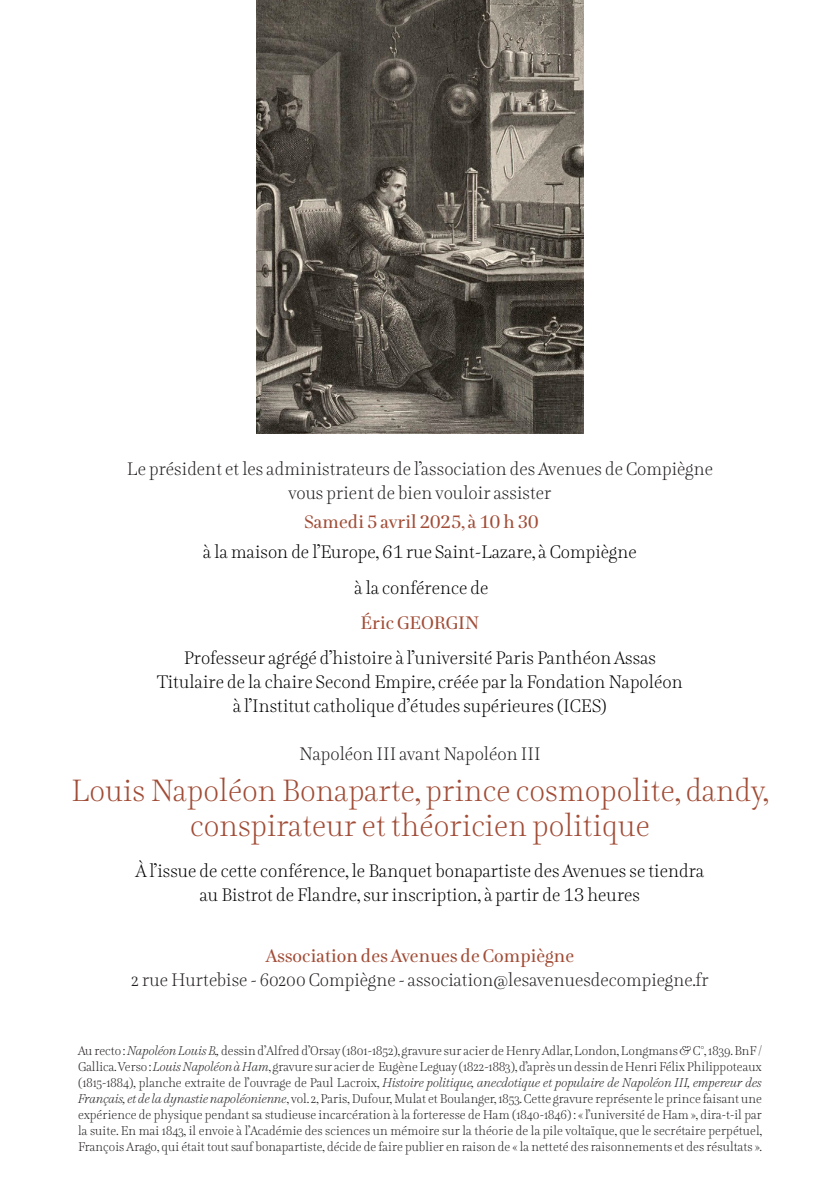
<style>
.page{position:relative;width:840px;height:1191px;background:#fff}
.page>*{position:absolute;margin:0;border:0;box-sizing:border-box;transform-origin:0 0}
.t1{font:300 34px/34.8px "Lavigne Display";color:#a14c36;text-align:center}
.t2{font:300 20px/24px "Lavigne Display";color:#000;text-align:center}
.List_Paragraph{font:300 20px "Lavigne Display";color:#231f20}
.List_Paragraph-2{font:20px "Lavigne Display";color:#a14c36}
.t3{font:300 14px/16px "Lavigne Display";color:#231f20;text-align:justify}
.s1{font-style:italic}
</style>
<div class="page">
<img style="left:256px;top:0;width:327px;height:433px">
<p class="List_Paragraph" style="left:127px;top:458px;width:587px">Le président et les administrateurs de l’association des Avenues de Compiègne</p>
<p class="List_Paragraph" style="left:288px;top:482px;width:264px">vous prient de bien vouloir assister</p>
<p class="List_Paragraph-2" style="left:304px;top:511px;width:235px">Samedi 5 avril 2025, à 10 h 30</p>
<p class="t2" style="left:203px;top:540px;width:434px">à la maison de l’Europe, 61 rue Saint-Lazare, à Compiègne</p>
<p class="t2" style="left:354px;top:576px;width:136px">à la conférence de</p>
<p class="List_Paragraph-2" style="left:360px;top:612px;width:120px">Éric GEORGIN</p>
<p class="t2" style="left:184px;top:646px;width:473px">Professeur agrégé d’histoire à l’université Paris Panthéon Assas</p>
<p class="t2" style="left:157px;top:670px;width:526px">Titulaire de la chaire Second Empire, créée par la Fondation Napoléon</p>
<p class="t2" style="left:233px;top:694px;width:375px">à l’Institut catholique d’études supérieures (ICES)</p>
<p class="List_Paragraph" style="left:299px;top:743px;width:243px">Napoléon III avant Napoléon III</p>
<p class="t1" style="left:71px;top:774px;width:698px">Louis Napoléon Bonaparte, prince cosmopolite, dandy, conspirateur et théoricien politique</p>
<p class="t2" style="left:136px;top:859px;width:569px">À l’issue de cette conférence, le Banquet bonapartiste des Avenues se tiendra au Bistrot de Flandre, sur inscription, à partir de 13 heures</p>
<p class="List_Paragraph-2" style="left:265px;top:945px;width:310px">Association des Avenues de Compiègne</p>
<p class="List_Paragraph" style="left:131px;top:969px;width:578px">2 rue Hurtebise - 60200 Compiègne - association@lesavenuesdecompiegne.fr</p>
<p class="t3" style="left:78px;top:1042px;width:685px">Au recto : <span class="s1">Napoléon Louis B.,</span> dessin d’Alfred d’Orsay (1801-1852), gravure sur acier de Henry Adlar, London, Longmans &amp; C°, 1839. BnF / Gallica. Verso : <span class="s1">Louis Napoléon à Ham</span>, gravure sur acier de Eugène Leguay (1822-1883), d’après un dessin de Henri Félix Philippoteaux (1815-1884), planche extraite de l’ouvrage de Paul Lacroix, <span class="s1">Histoire politique, anecdotique et populaire de Napoléon III, empereur des Français, et de la dynastie napoléonienne</span>, vol. 2, Paris, Dufour, Mulat et Boulanger, 1853. Cette gravure représente le prince faisant une expérience de physique pendant sa studieuse incarcération à la forteresse de Ham (1840-1846) : «l’université de Ham», dira-t-il par la suite. En mai 1843, il envoie à l’Académie des sciences un mémoire sur la théorie de la pile voltaïque, que le secrétaire perpétuel, François Arago, qui était tout sauf bonapartiste, décide de faire publier en raison de « la netteté des raisonnements et des résultats».</p>
</div>
